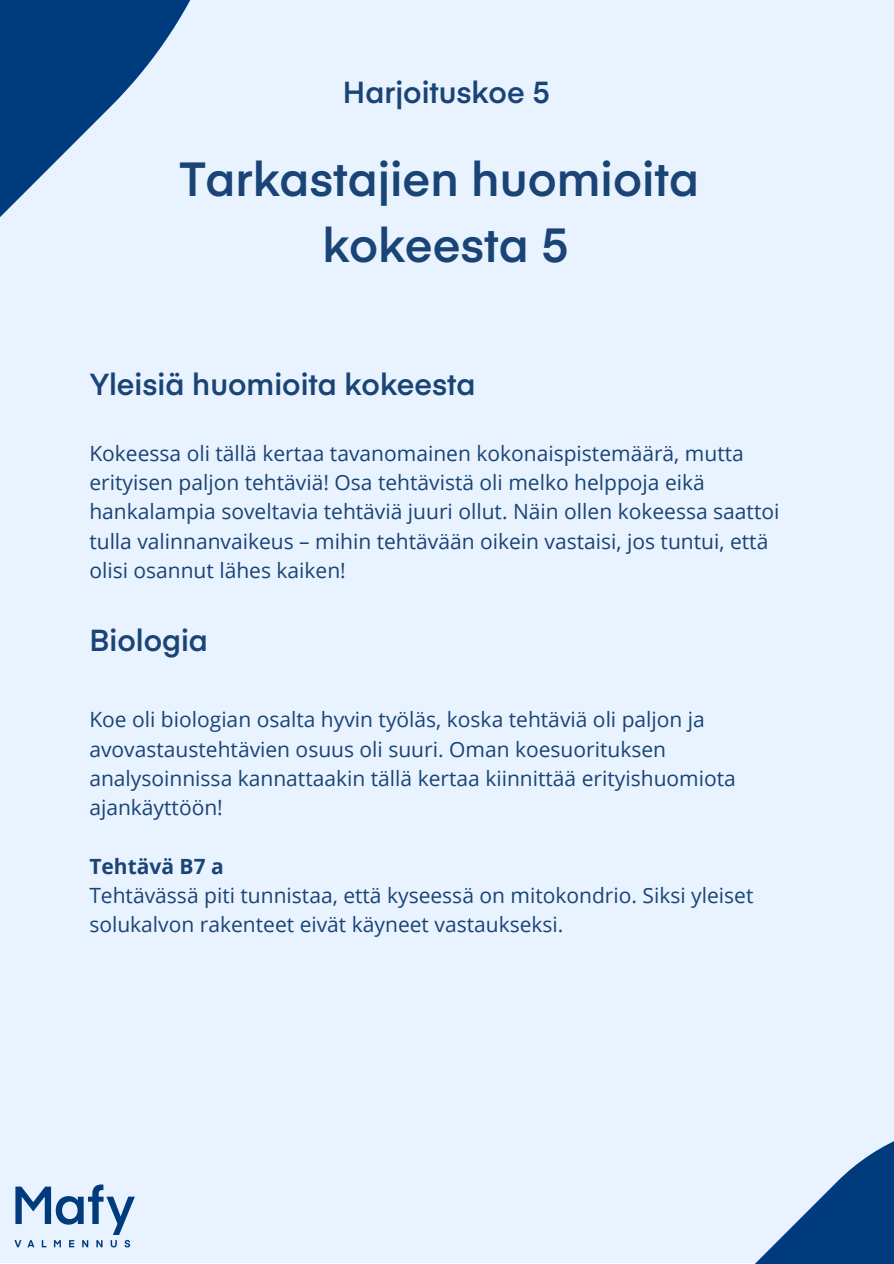
<style>
.page{position:relative;width:894px;height:1264px;background:#fff}
.page>*{position:absolute;margin:0;border:0;box-sizing:border-box;transform-origin:0 0}
.t1{font:600 47.25px/65.2px "Eina 03";color:#194475;text-align:center}
.t2{font:600 30px "Eina 03";color:#194475}
.t3{font:21px/29.2px "Open Sans";color:#194475}
.t4{font:700 21px "Open Sans";color:#194475}
</style>
<div class="page">
<div style="left:0;top:0;width:893px;height:1262px;background:#e9f3ff"></div>
<svg style="left:0;top:0;width:191px;height:217px;fill:#003b7e"></svg>
<svg style="left:313px;top:1141px;width:580px;height:122px"></svg>
<svg style="left:14px;top:1184px;width:121px;height:63px"></svg>
<h2 class="t2" style="left:343px;top:70px;width:208px">Harjoituskoe 5</h2>
<p class="t1" style="left:180px;top:144px;width:520px">Tarkastajien huomioita kokeesta 5</p>
<p class="t2" style="left:90px;top:361px;width:387px">Yleisiä huomioita kokeesta</p>
<p class="t3" style="left:89px;top:438px;width:691px">Kokeessa oli tällä kertaa tavanomainen kokonaispistemäärä, mutta erityisen paljon tehtäviä! Osa tehtävistä oli melko helppoja eikä hankalampia soveltavia tehtäviä juuri ollut. Näin ollen kokeessa saattoi tulla valinnanvaikeus – mihin tehtävään oikein vastaisi, jos tuntui, että olisi osannut lähes kaiken!</p>
<h1 class="t2" style="left:89px;top:618px;width:120px">Biologia</h1>
<h2 class="t3" style="left:89px;top:704px;width:647px">Koe oli biologian osalta hyvin työläs, koska tehtäviä oli paljon ja avovastaustehtävien osuus oli suuri. Oman koesuorituksen analysoinnissa kannattaakin tällä kertaa kiinnittää erityishuomiota ajankäyttöön!</h2>
<p class="t4" style="left:89px;top:851px;width:136px">Tehtävä B7 a</p>
<h2 class="t3" style="left:89px;top:880px;width:665px">Tehtävässä piti tunnistaa, että kyseessä on mitokondrio. Siksi yleiset solukalvon rakenteet eivät käyneet vastaukseksi.</h2>
</div>
